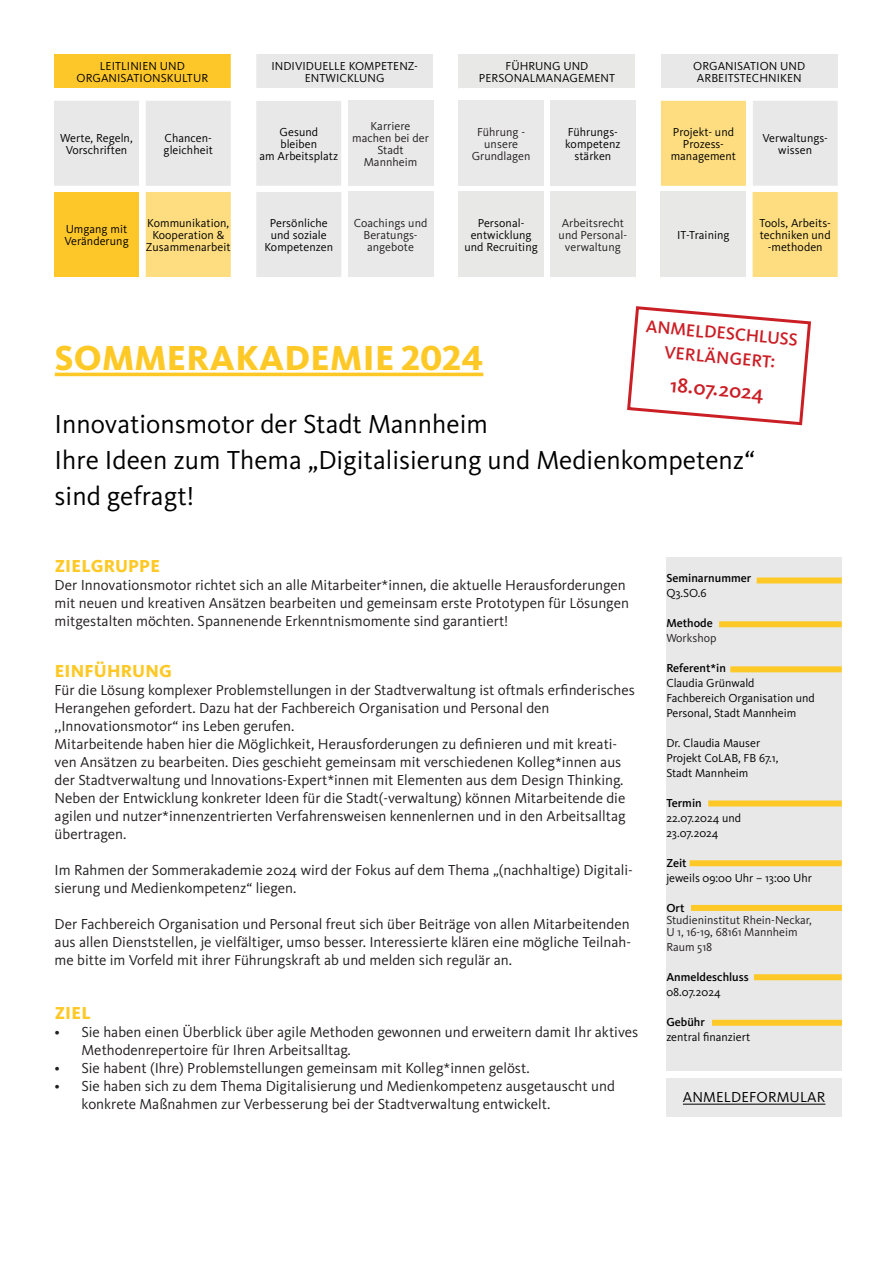
<style>
.page{position:relative;width:893px;height:1263px;background:#fff}
.page>*{position:absolute;margin:0;border:0;box-sizing:border-box;transform-origin:0 0}
.t1{font:800 36px "Kievit OT";letter-spacing:.01em;color:#fec927}
.t2{font:27px "Kievit OT";color:#000}
.t3{font:500 21px "Kievit OT";color:#cb1f26}
.t4{font:500 18px "Kievit OT";color:#cb1f26}
.t5{font:800 18px "Kievit OT";letter-spacing:.01em;color:#fec927}
.t6{font:15px/18px "Kievit OT";color:#231f20}
.t7{font:15px "Kievit OT";letter-spacing:.01em;color:#000002}
.t8{font:12px/12px "Kievit OT";letter-spacing:.005em;color:#000001;text-align:center}
.t9{font:12px/12px "Kievit OT";letter-spacing:.005em;color:#231f20;text-align:center}
.t10{font:12px/15px "Kievit OT";color:#000002}
.t11{font:500 12px "Kievit OT";color:#000002}
.t12{font:500 12px "Kievit OT";color:#000001}
</style>
<div class="page">
<hr style="left:55px;top:373px;width:428px;height:3px;background:#fec927">
<div style="left:666px;top:557px;width:176px;height:513px;background:#e9e8e8"></div>
<svg style="left:54px;top:54px;width:784px;height:223px"></svg>
<svg style="left:146px;top:101px;width:692px;height:176px;fill:#e9e8e8"></svg>
<div style="left:348px;top:192px;width:85px;height:85px;background:#e9e9e9"></div>
<div style="left:459px;top:192px;width:85px;height:85px;background:#e8e8e7"></div>
<div style="left:550px;top:192px;width:85px;height:85px;background:#e8e8e7"></div>
<div style="left:661px;top:192px;width:85px;height:85px;background:#e8e8e7"></div>
<div style="left:691px;top:905px;width:151px;height:6px;background:#fec927"></div>
<div style="left:757px;top:577px;width:85px;height:6px;background:#fec927"></div>
<div style="left:754px;top:974px;width:88px;height:6px;background:#fec927"></div>
<div style="left:689px;top:860px;width:153px;height:6px;background:#fec927"></div>
<div style="left:708px;top:800px;width:134px;height:6px;background:#fec927"></div>
<div style="left:719px;top:621px;width:123px;height:6px;background:#fec927"></div>
<div style="left:712px;top:1020px;width:130px;height:6px;background:#fec927"></div>
<div style="left:730px;top:666px;width:112px;height:6px;background:#fec927"></div>
<div style="left:666px;top:1078px;width:176px;height:38px;background:#e9e9e9"></div>
<hr style="left:683px;top:1104px;width:142px;height:1px;background:#000002">
<svg style="left:627px;top:306px;width:184px;height:120px"></svg>
<p class="t8" style="left:100px;top:60px;width:87px">LEITLINIEN UND</p>
<p class="t8" style="left:77px;top:72px;width:133px">ORGANISATIONSKULTUR</p>
<p class="t8" style="left:60px;top:132px;width:74px">Werte, Regeln,<br>Vorschriften</p>
<p class="t8" style="left:165px;top:132px;width:49px">Chancen-</p>
<p class="t8" style="left:164px;top:144px;width:51px">gleichheit</p>
<p class="t8" style="left:66px;top:223px;width:63px">Umgang mit</p>
<p class="t8" style="left:64px;top:235px;width:66px">Veränderung</p>
<p class="t8" style="left:147px;top:217px;width:84px">Kommunikation,</p>
<p class="t8" style="left:152px;top:229px;width:73px">Kooperation &amp;</p>
<p class="t8" style="left:146px;top:241px;width:86px">Zusammenarbeit</p>
<p class="t8" style="left:271px;top:60px;width:148px">INDIVIDUELLE KOMPETENZ-</p>
<p class="t8" style="left:305px;top:72px;width:82px">ENTWICKLUNG</p>
<p class="t8" style="left:280px;top:126px;width:40px">Gesund</p>
<p class="t8" style="left:280px;top:138px;width:38px">bleiben</p>
<p class="t8" style="left:259px;top:150px;width:80px">am Arbeitsplatz</p>
<p class="t9" style="left:371px;top:120px;width:41px">Karriere</p>
<p class="t9" style="left:352px;top:132px;width:78px">machen bei der</p>
<p class="t9" style="left:377px;top:144px;width:28px">Stadt</p>
<p class="t9" style="left:364px;top:156px;width:55px">Mannheim</p>
<p class="t8" style="left:270px;top:217px;width:59px">Persönliche</p>
<p class="t8" style="left:271px;top:229px;width:57px">und soziale</p>
<p class="t8" style="left:264px;top:241px;width:70px">Kompetenzen</p>
<p class="t9" style="left:354px;top:217px;width:75px">Coachings und<br>Beratungs-</p>
<p class="t9" style="left:367px;top:241px;width:48px">angebote</p>
<p class="t8" style="left:505px;top:60px;width:84px">FÜHRUNG UND</p>
<p class="t8" style="left:479px;top:72px;width:138px">PERSONALMANAGEMENT</p>
<p class="t9" style="left:477px;top:126px;width:49px">Führung -</p>
<p class="t9" style="left:484px;top:138px;width:35px">unsere</p>
<p class="t9" style="left:472px;top:150px;width:60px">Grundlagen</p>
<p class="t8" style="left:568px;top:126px;width:51px">Führungs-</p>
<p class="t8" style="left:565px;top:138px;width:57px">kompetenz</p>
<p class="t8" style="left:574px;top:150px;width:38px">stärken</p>
<p class="t8" style="left:478px;top:217px;width:48px">Personal-</p>
<p class="t8" style="left:471px;top:229px;width:62px">entwicklung</p>
<p class="t8" style="left:464px;top:241px;width:75px">und Recruiting</p>
<p class="t9" style="left:562px;top:217px;width:64px">Arbeitsrecht</p>
<p class="t9" style="left:559px;top:229px;width:70px">und Personal-</p>
<p class="t9" style="left:565px;top:241px;width:57px">verwaltung</p>
<p class="t8" style="left:693px;top:60px;width:114px">ORGANISATION UND</p>
<p class="t8" style="left:697px;top:72px;width:106px">ARBEITSTECHNIKEN</p>
<p class="t8" style="left:673px;top:126px;width:63px">Projekt- und<br>Prozess-</p>
<p class="t8" style="left:671px;top:150px;width:67px">management</p>
<p class="t8" style="left:677px;top:229px;width:54px">IT-Training</p>
<p class="t8" style="left:762px;top:132px;width:67px">Verwaltungs-</p>
<p class="t8" style="left:778px;top:144px;width:35px">wissen</p>
<p class="t8" style="left:759px;top:217px;width:73px">Tools, Arbeits-</p>
<p class="t8" style="left:760px;top:229px;width:72px">techniken und</p>
<p class="t8" style="left:768px;top:241px;width:56px">-methoden</p>
<p class="t1" style="left:55px;top:336px;width:430px">SOMMERAKADEMIE 2024</p>
<p class="t4" style="left:647px;top:316px;width:154px;rotate:5deg">ANMELDESCHLUSS</p>
<p class="t4" style="left:665px;top:342px;width:113px;rotate:5deg">VERLÄNGERT:</p>
<p class="t3" style="left:671px;top:373px;width:96px;rotate:5deg">18.07.2024</p>
<p class="t2" style="left:55px;top:408px;width:435px">Innovationsmotor der Stadt Mannheim</p>
<p class="t2" style="left:55px;top:444px;width:702px">Ihre Ideen zum Thema „Digitalisierung und Medienkompetenz“</p>
<p class="t2" style="left:55px;top:480px;width:141px">sind gefragt!</p>
<p class="t5" style="left:55px;top:556px;width:107px">ZIELGRUPPE</p>
<p class="t6" style="left:55px;top:577px;width:576px">Der Innovationsmotor richtet sich an alle Mitarbeiter*innen, die aktuelle Herausforderungen mit neuen und kreativen Ansätzen bearbeiten und gemeinsam erste Prototypen für Lösungen mitgestalten möchten. Spannenende Erkenntnismomente sind garantiert!</p>
<p class="t5" style="left:55px;top:661px;width:119px">EINFÜHRUNG</p>
<p class="t6" style="left:55px;top:682px;width:582px">Für die Lösung komplexer Problemstellungen in der Stadtverwaltung ist oftmals erfinderisches<br>Herangehen gefordert. Dazu hat der Fachbereich Organisation und Personal den</p>
<p class="t6" style="left:55px;top:718px;width:241px">,,Innovationsmotor“ ins Leben gerufen.</p>
<p class="t6" style="left:55px;top:736px;width:573px">Mitarbeitende haben hier die Möglichkeit, Herausforderungen zu definieren und mit kreati&shy;ven Ansätzen zu bearbeiten. Dies geschieht gemeinsam mit verschiedenen Kolleg*innen aus der Stadtverwaltung und lnnovations-Expert*innen mit Elementen aus dem Design Thinking.<br>Neben der Entwicklung konkreter Ideen für die Stadt(-verwaltung) können Mitarbeitende die agilen und nutzer*innenzentrierten Verfahrensweisen kennenlernen und in den Arbeitsalltag übertragen.</p>
<p class="t6" style="left:55px;top:862px;width:580px">Im Rahmen der Sommerakademie 2024 wird der Fokus auf dem Thema „(nachhaltige) Digitali&shy;sierung und Medienkompetenz“ liegen.</p>
<p class="t6" style="left:55px;top:916px;width:576px">Der Fachbereich Organisation und Personal freut sich über Beiträge von allen Mitarbeitenden</p>
<p class="t6" style="left:55px;top:934px;width:578px">aus allen Dienststellen, je vielfältiger, umso besser. Interessierte klären eine mögliche Teilnah&shy;me bitte im Vorfeld mit ihrer Führungskraft ab und melden sich regulär an.</p>
<p class="t5" style="left:55px;top:1003px;width:38px">ZIEL</p>
<p class="t6" style="left:82px;top:1024px;width:558px;text-indent:-27px">• Sie haben einen Überblick über agile Methoden gewonnen und erweitern damit Ihr aktives<br>Methodenrepertoire für Ihren Arbeitsalltag.</p>
<p class="t6" style="left:55px;top:1060px;width:477px">• Sie habent (Ihre) Problemstellungen gemeinsam mit Kolleg*innen gelöst.</p>
<p class="t6" style="left:82px;top:1078px;width:535px;text-indent:-27px">• Sie haben sich zu dem Thema Digitalisierung und Medienkompetenz ausgetauscht und konkrete Maßnahmen zur Verbesserung bei der Stadtverwaltung entwickelt.</p>
<p class="t12" style="left:666px;top:571px;width:86px">Seminarnummer</p>
<p class="t8" style="left:666px;top:587px;width:42px">Q3.SO.6</p>
<p class="t12" style="left:666px;top:616px;width:48px">Methode</p>
<p class="t9" style="left:666px;top:632px;width:52px">Workshop</p>
<p class="t11" style="left:666px;top:661px;width:61px">Referent*in</p>
<p class="t10" style="left:666px;top:675px;width:90px">Claudia Grünwald</p>
<p class="t10" style="left:666px;top:690px;width:150px">Fachbereich Organisation und<br>Personal, Stadt Mannheim</p>
<p class="t10" style="left:666px;top:735px;width:95px">Dr. Claudia Mauser</p>
<p class="t10" style="left:666px;top:750px;width:114px">Projekt CoLAB, FB 67.1,</p>
<p class="t10" style="left:666px;top:765px;width:84px">Stadt Mannheim</p>
<p class="t11" style="left:666px;top:796px;width:37px">Termin</p>
<p class="t10" style="left:666px;top:810px;width:76px">22.07.2024 und</p>
<p class="t10" style="left:666px;top:825px;width:54px">23.07.2024</p>
<p class="t11" style="left:666px;top:856px;width:22px">Zeit</p>
<p class="t10" style="left:666px;top:870px;width:147px">jeweils 09:00 Uhr – 13:00 Uhr</p>
<p class="t11" style="left:666px;top:901px;width:20px">Ort</p>
<p class="t9" style="left:666px;top:914px;width:147px">Studieninstitut Rhein-Neckar,</p>
<p class="t9" style="left:666px;top:926px;width:133px">U 1, 16-19, 68161 Mannheim</p>
<p class="t9" style="left:666px;top:941px;width:48px">Raum 518</p>
<p class="t11" style="left:666px;top:970px;width:84px">Anmeldeschluss</p>
<p class="t10" style="left:666px;top:984px;width:56px">08.07.2024</p>
<p class="t11" style="left:666px;top:1015px;width:40px">Gebühr</p>
<p class="t10" style="left:666px;top:1029px;width:85px">zentral finanziert</p>
<p class="t7" style="left:683px;top:1089px;width:144px">ANMELDEFORMULAR</p>
</div>
